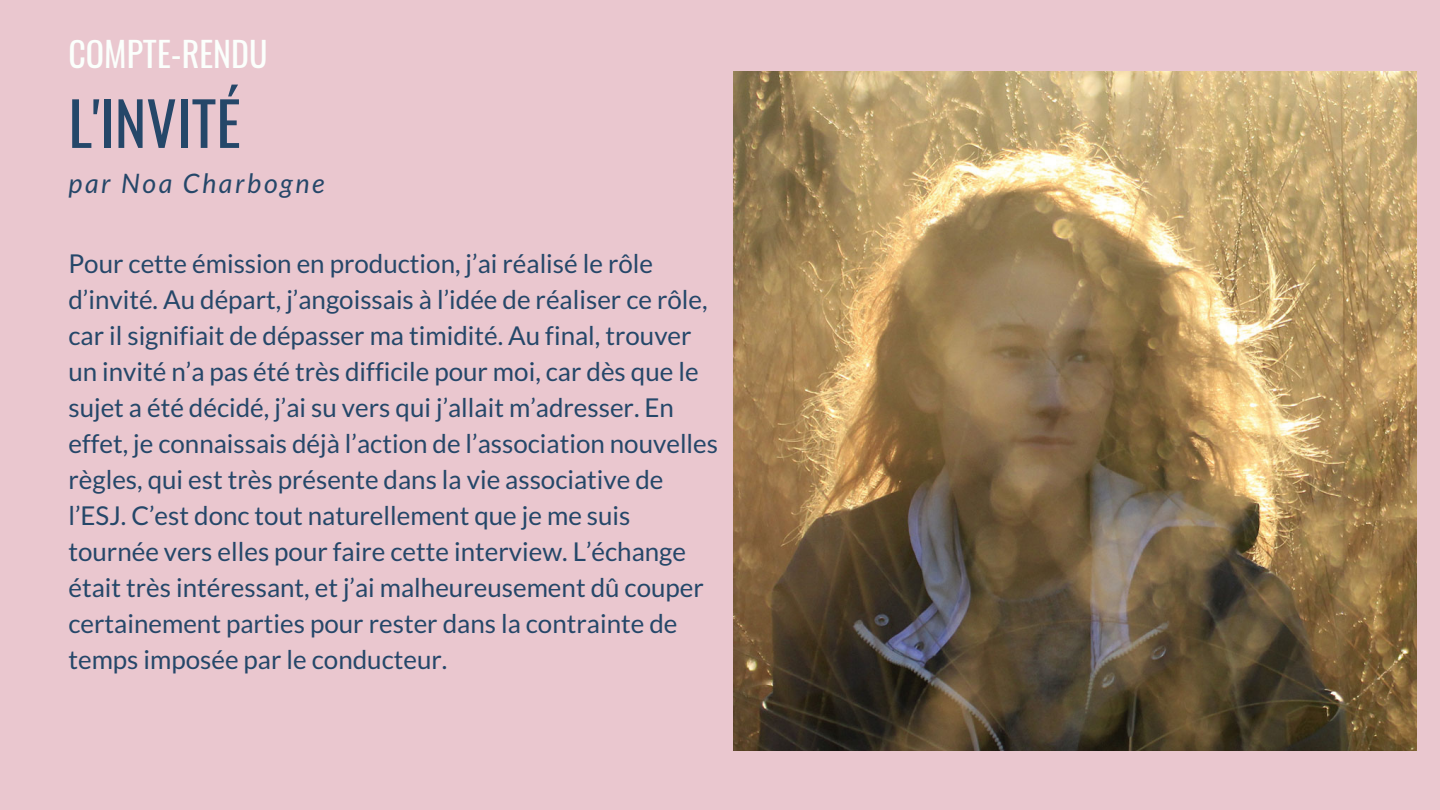
<style>
.page{position:relative;width:1440px;height:810px;background:#eac7cf}
.page>*{position:absolute;margin:0;border:0;box-sizing:border-box;transform-origin:0 0}
.t1{font:60px "Oswald";color:#254769}
.t2{font:34px "Oswald";color:#fbfffc}
.t3{font:italic 26.8px "Lato";letter-spacing:.1em;color:#254769}
.t4{font:25.9px/36px "Lato";color:#254769}
</style>
<div class="page">
<img style="left:734px;top:71px;width:683px;height:680px">
<p class="t2" style="left:68px;top:27px;width:201px">COMPTE-RENDU</p>
<p class="t1" style="left:68px;top:76px;width:174px">L'INVITÉ</p>
<p class="t3" style="left:68px;top:167px;width:258px">par Noa Charbogne</p>
<p class="t4" style="left:68px;top:245px;width:651px">Pour cette émission en production, j’ai réalisé le rôle d’invité. Au départ, j’angoissais à l’idée de réaliser ce rôle, car il signifiait de dépasser ma timidité. Au final, trouver un invité n’a pas été très difficile pour moi, car dès que le sujet a été décidé, j’ai su vers qui j’allait m’adresser. En effet, je connaissais déjà l’action de l’association nouvelles règles, qui est très présente dans la vie associative de l’ESJ. C’est donc tout naturellement que je me suis tournée vers elles pour faire cette interview. L’échange était très intéressant, et j’ai malheureusement dû couper certainement parties pour rester dans la contrainte de temps imposée par le conducteur.</p>
</div>
